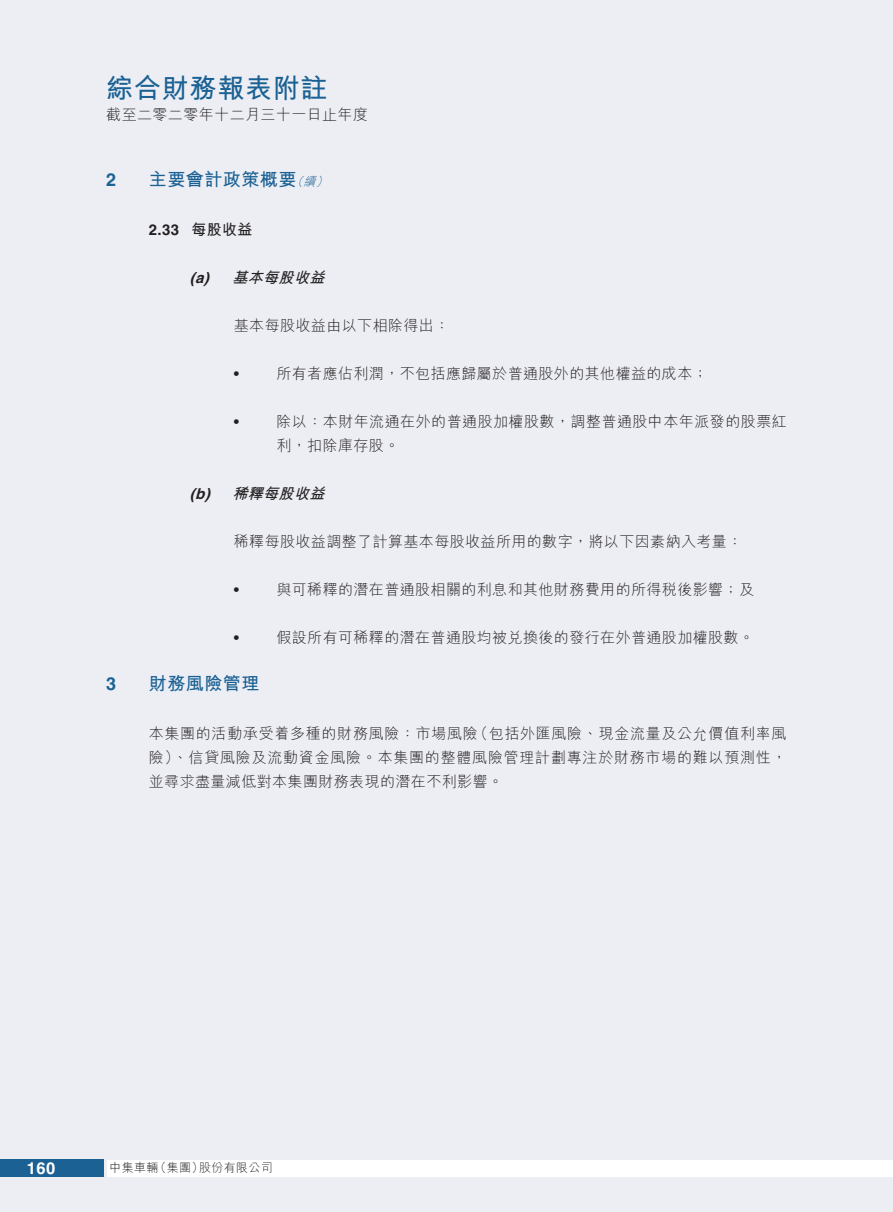
<style>
.page{position:relative;width:893px;height:1212px;background:#eceef4}
.page>*{position:absolute;margin:0;border:0;box-sizing:border-box;transform-origin:0 0}
.t1{font:700 27px "M Hei HK";letter-spacing:.03em;color:#1b6194}
.t2{font:700 18px "M Hei HK";letter-spacing:.03em;color:#1b6194}
.t3{font:700 18px "Helvetica LT Std";color:#1b6194}
.t4{font:700 16.5px "Helvetica LT Std";color:#fff}
.t5{font:300 15px/24px "M Hei HK";letter-spacing:.03em;color:#231f20}
.t6{font:italic 700 15px "M Hei HK";color:#231f20}
.t7{font:700 15px "Helvetica LT Std";color:#231f20}
.t8{font:15px "Helvetica LT Std";color:#231f20}
.t9{font:300 12px "M Hei HK";letter-spacing:.03em;color:#231f20}
.s1{font-weight:300;font-style:italic;font-size:12px}
.s2{font-family:"M Hei HK"}
.s3{font-family:"Helvetica LT Std"}
</style>
<div class="page">
<div style="left:107px;top:1159px;width:786px;height:17px;background:#fff"></div>
<div style="left:0;top:1159px;width:103px;height:17px;background:#1b6194"></div>
<h1 class="t1" style="left:106px;top:68px;width:223px">綜合財務報表附註</h1>
<p class="t5" style="left:106px;top:102px;width:263px">截至二零二零年十二月三十一日止年度</p>
<p class="t3" style="left:106px;top:169px;width:12px">2</p>
<p class="t2" style="left:149px;top:166px;width:184px">主要會計政策概要<span class="s1">（續）</span></p>
<p class="t7" style="left:149px;top:220px;width:105px">2.33 <span class="s2">每股收益</span></p>
<p class="t6" style="left:190px;top:266px;width:141px"><span class="s3">(a)</span> 基本每股收益</p>
<p class="t5" style="left:234px;top:313px;width:217px">基本每股收益由以下相除得出：</p>
<p class="t8" style="left:234px;top:365px;width:7px">•</p>
<p class="t5" style="left:276px;top:361px;width:433px">所有者應佔利潤，不包括應歸屬於普通股外的其他權益的成本；</p>
<p class="t8" style="left:234px;top:413px;width:7px">•</p>
<p class="t5" style="left:276px;top:409px;width:512px">除以：本財年流通在外的普通股加權股數，調整普通股中本年派發的股票紅利，扣除庫存股。</p>
<p class="t6" style="left:190px;top:482px;width:141px"><span class="s3">(b)</span> 稀釋每股收益</p>
<p class="t5" style="left:234px;top:529px;width:510px">稀釋每股收益調整了計算基本每股收益所用的數字，將以下因素納入考量：</p>
<p class="t8" style="left:234px;top:581px;width:7px">•</p>
<p class="t5" style="left:276px;top:577px;width:479px">與可稀釋的潛在普通股相關的利息和其他財務費用的所得稅後影響；及</p>
<p class="t8" style="left:234px;top:629px;width:7px">•</p>
<p class="t5" style="left:276px;top:625px;width:479px">假設所有可稀釋的潛在普通股均被兌換後的發行在外普通股加權股數。</p>
<p class="t3" style="left:106px;top:673px;width:12px">3</p>
<p class="t2" style="left:149px;top:670px;width:112px">財務風險管理</p>
<p class="t5" style="left:149px;top:721px;width:639px;text-align:justify">本集團的活動承受着多種的財務風險：市場風險（包括外匯風險、現金流量及公允價值利率風險）、信貸風險及流動資金風險。本集團的整體風險管理計劃專注於財務市場的難以預測性，並尋求盡量減低對本集團財務表現的潛在不利影響。</p>
<p class="t4" style="left:27px;top:1158px;width:30px">160</p>
<p class="t9" style="left:110px;top:1162px;width:165px">中集車輛（集團）股份有限公司</p>
</div>
